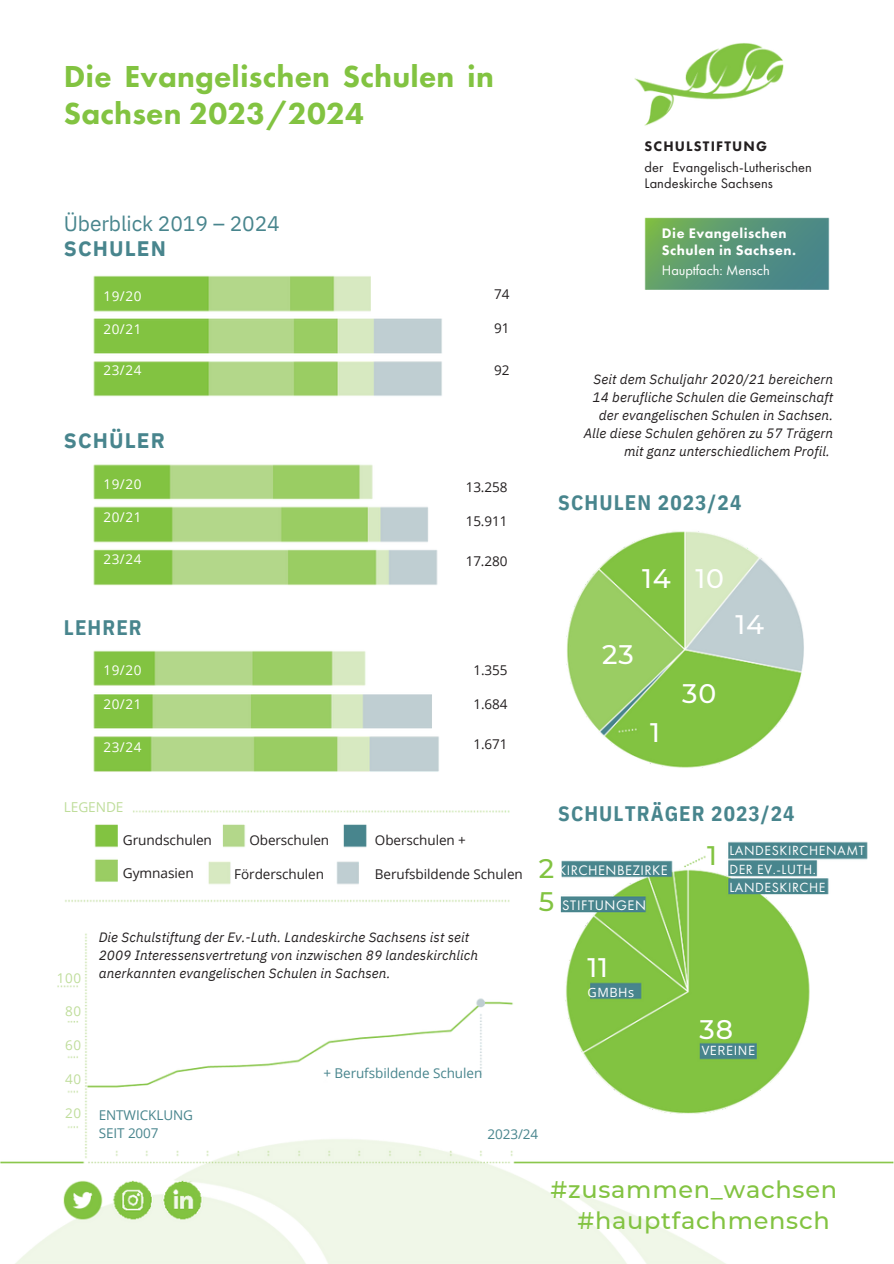
<style>
.page{position:relative;width:894px;height:1264px;background:#fff}
.page>*{position:absolute;margin:0;border:0;box-sizing:border-box;transform-origin:0 0}
.t1{font:800 31.5px/37.2px "Futura PT";letter-spacing:.005em;color:#82c341}
.t2{font:500 26.7px "Montserrat";letter-spacing:.03em;color:#fff}
.t3{font:500 26.7px/32.7px "Montserrat";color:#82c341}
.t4{font:500 24px/30.3px "Montserrat";letter-spacing:.03em;color:#82c341}
.t5{font:700 21px "IBM Plex Sans Cond";letter-spacing:.05em;color:#48858d}
.t6{font:21px "IBM Plex Sans";letter-spacing:-.005em;color:#48858d}
.t7{font:700 21px "IBM Plex Sans";letter-spacing:.05em;color:#48858d}
.t8{font:14.4px/16.8px "Futura PT";letter-spacing:.005em;color:#231f20}
.t9{font:800 14.4px/16.8px "Futura PT";letter-spacing:.03em;color:#fff}
.t10{font:14.4px "Futura PT";letter-spacing:-.005em;color:#fff}
.t11{font:800 14.4px "Futura PT";letter-spacing:.08em;color:#231f20}
.t12{font:14.25px "Futura PT";letter-spacing:.035em;color:#fff}
.t13{font:13.8px/18.3px "Futura PT";letter-spacing:.045em;color:#fff}
.t14{font:13.65px "Open Sans";letter-spacing:-.005em;color:#231f20}
.t15{font:13.65px "Open Sans";letter-spacing:-.005em;color:#bfdd9b}
.t16{font:italic 13.5px/18px "IBM Plex Sans";letter-spacing:.005em;color:#231f20}
.t17{font:13.5px "Open Sans";letter-spacing:-.005em;color:#231f20}
.t18{font:13.5px/18px "Open Sans";letter-spacing:-.005em;color:#48858d}
.t19{font:13.5px "Open Sans";letter-spacing:.045em;color:#fff}
.t20{font:13.5px "Open Sans";letter-spacing:.045em;color:#bfdd9b}
.t21{font:12.75px "Open Sans";letter-spacing:.045em;color:#fff}
</style>
<div class="page">
<img style="left:93px;top:650px;width:346px;height:122px">
<img style="left:93px;top:275px;width:349px;height:122px">
<img style="left:93px;top:464px;width:345px;height:122px">
<img style="left:94px;top:810px;width:416px;height:24px">
<img style="left:634px;top:43px;width:149px;height:83px">
<img style="left:644px;top:217px;width:185px;height:72px">
<img style="left:566px;top:531px;width:238px;height:237px">
<img style="left:0;top:834px;width:893px;height:429px">
<p class="t1" style="left:64px;top:60px;width:431px">Die Evangelischen Schulen in<br>Sachsen 2023/2024</p>
<p class="t6" style="left:64px;top:209px;width:217px">Überblick 2019 – 2024</p>
<p class="t7" style="left:64px;top:235px;width:104px">SCHULEN</p>
<p class="t19" style="left:103px;top:286px;width:40px">19/20</p>
<p class="t19" style="left:103px;top:320px;width:40px">20/21</p>
<p class="t19" style="left:103px;top:360px;width:40px">23/24</p>
<h4 class="t7" style="left:64px;top:426px;width:103px">SCHÜLER</h4>
<p class="t19" style="left:103px;top:474px;width:40px">19/20</p>
<p class="t19" style="left:103px;top:508px;width:40px">20/21</p>
<p class="t19" style="left:103px;top:549px;width:40px">23/24</p>
<p class="t5" style="left:64px;top:613px;width:79px">LEHRER</p>
<p class="t19" style="left:103px;top:661px;width:40px">19/20</p>
<p class="t19" style="left:103px;top:694px;width:40px">20/21</p>
<p class="t19" style="left:103px;top:737px;width:40px">23/24</p>
<p class="t17" style="left:494px;top:285px;width:17px">74</p>
<p class="t17" style="left:494px;top:319px;width:17px">91</p>
<p class="t17" style="left:494px;top:360px;width:17px">92</p>
<p class="t17" style="left:465px;top:477px;width:43px">13.258</p>
<p class="t17" style="left:465px;top:511px;width:43px">15.911</p>
<p class="t17" style="left:465px;top:551px;width:43px">17.280</p>
<h2 class="t17" style="left:473px;top:660px;width:36px">1.355</h2>
<p class="t17" style="left:473px;top:694px;width:36px">1.684</p>
<p class="t17" style="left:473px;top:734px;width:36px">1.671</p>
<p class="t11" style="left:644px;top:140px;width:124px">SCHULSTIFTUNG</p>
<p class="t8" style="left:644px;top:159px;width:169px">der Evangelisch-Lutherischen<br>Landeskirche Sachsens</p>
<p class="t9" style="left:661px;top:226px;width:136px">Die Evangelischen<br>Schulen in Sachsen.</p>
<p class="t10" style="left:661px;top:263px;width:109px">Hauptfach: Mensch</p>
<p class="t16" style="left:583px;top:370px;width:251px;text-align:right">Seit dem Schuljahr 2020/21 bereichern 14 berufliche Schulen die Gemeinschaft der evangelischen Schulen in Sachsen.<br>Alle diese Schulen gehören zu 57 Trägern mit ganz unterschiedlichem Profil.</p>
<p class="t5" style="left:558px;top:488px;width:184px">SCHULEN 2023/24</p>
<p class="t2" style="left:641px;top:562px;width:84px">14 10</p>
<p class="t2" style="left:602px;top:637px;width:33px">23</p>
<p class="t2" style="left:650px;top:716px;width:11px">1</p>
<p class="t2" style="left:682px;top:677px;width:35px">30</p>
<p class="t2" style="left:735px;top:608px;width:30px">14</p>
<h4 class="t15" style="left:64px;top:797px;width:61px">LEGENDE</h4>
<p class="t14" style="left:123px;top:830px;width:91px">Grundschulen</p>
<h2 class="t14" style="left:123px;top:863px;width:72px">Gymnasien</h2>
<p class="t17" style="left:249px;top:830px;width:81px">Oberschulen</p>
<p class="t17" style="left:234px;top:864px;width:91px">Förderschulen</p>
<h4 class="t17" style="left:375px;top:830px;width:92px">Oberschulen +</h4>
<p class="t17" style="left:375px;top:864px;width:149px">Berufsbildende Schulen</p>
<p class="t5" style="left:558px;top:799px;width:237px">SCHULTRÄGER 2023/24</p>
<p class="t3" style="left:538px;top:852px;width:17px">2<br>5</p>
<p class="t12" style="left:558px;top:863px;width:111px">KIRCHENBEZIRKE</p>
<p class="t12" style="left:562px;top:899px;width:85px">STIFTUNGEN</p>
<p class="t3" style="left:707px;top:839px;width:11px">1</p>
<h3 class="t13" style="left:729px;top:842px;width:137px">LANDESKIRCHENAMT<br>DER EV.-LUTH.<br>LANDESKIRCHE</h3>
<p class="t20" style="left:57px;top:968px;width:26px">100</p>
<p class="t20" style="left:65px;top:1002px;width:18px">80</p>
<p class="t20" style="left:65px;top:1035px;width:18px">60</p>
<p class="t20" style="left:65px;top:1069px;width:18px">40</p>
<p class="t20" style="left:65px;top:1103px;width:18px">20</p>
<p class="t16" style="left:99px;top:927px;width:381px">Die Schulstiftung der Ev.-Luth. Landeskirche Sachsens ist seit<br>2009 Interessensvertretung von inzwischen 89 landeskirchlich anerkannten evangelischen Schulen in Sachsen.</p>
<p class="t18" style="left:99px;top:1105px;width:96px">ENTWICKLUNG<br>SEIT 2007</p>
<p class="t18" style="left:323px;top:1063px;width:160px">+ Berufsbildende Schulen</p>
<p class="t18" style="left:487px;top:1124px;width:52px">2023/24</p>
<p class="t2" style="left:587px;top:951px;width:22px">11</p>
<p class="t21" style="left:587px;top:983px;width:48px">GMBHs</p>
<p class="t2" style="left:699px;top:1013px;width:35px">38</p>
<p class="t21" style="left:701px;top:1041px;width:55px">VEREINE</p>
<h4 class="t4" style="left:577px;top:1174px;width:261px;text-indent:-27px">#zusammen_wachsen #hauptfachmensch</h4>
</div>
